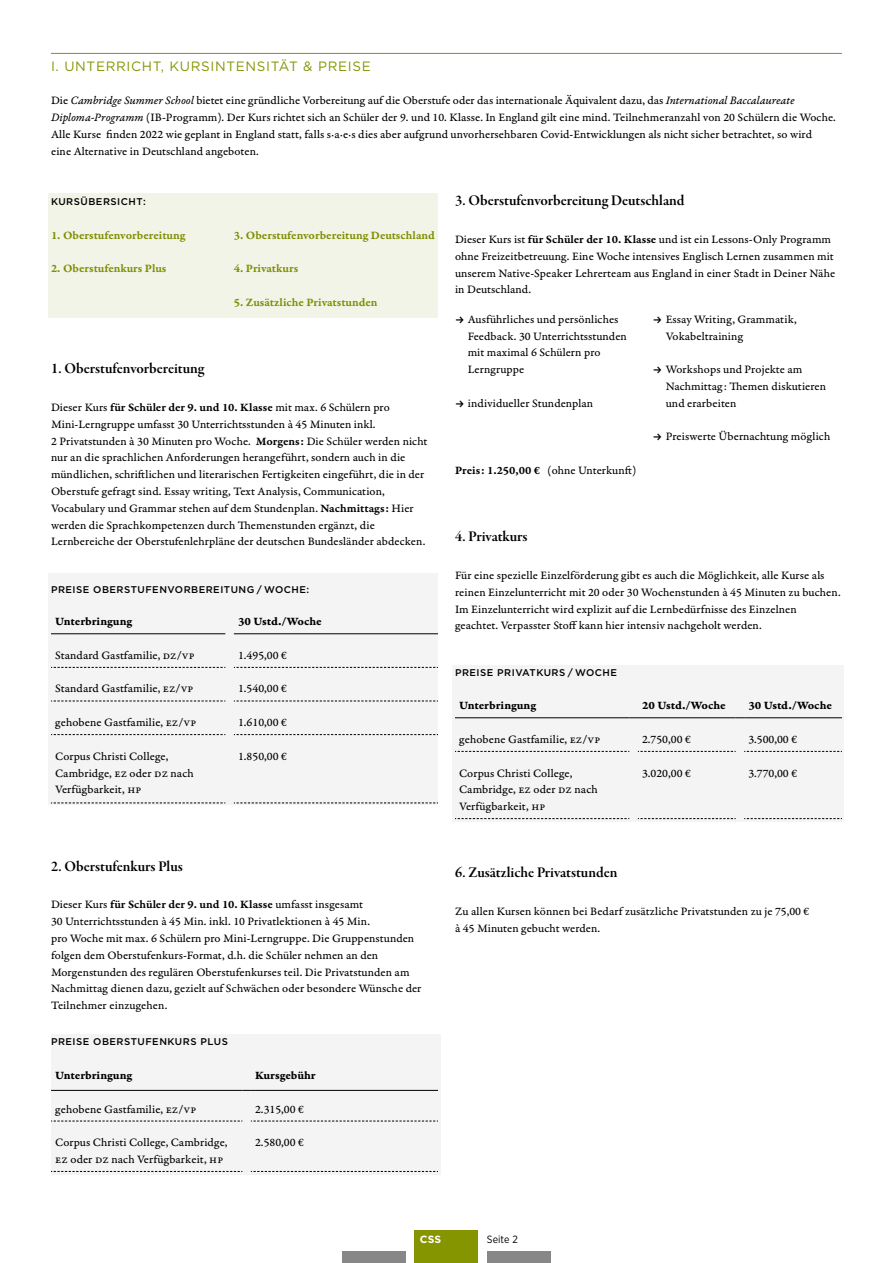
<style>
.page{position:relative;width:893px;height:1263px;background:#fff}
.page>*{position:absolute;margin:0;border:0;box-sizing:border-box;transform-origin:0 0}
.t1{font:15px "Garamond Premr Pro Smbd Subh";color:#000}
.t2{font:13.5px "Gotham";letter-spacing:.05em;color:#859500}
.t3{font:12px/16.8px "Garamond Premr Pro Capt";letter-spacing:.005em;color:#000}
.t4{font:12px "Garamond Premr Pro Smbd Capt";color:#859500}
.t5{font:12px "Garamond Premr Pro Bd Capt";letter-spacing:-.005em;color:#000}
.t6{font:12px "Garamond Premr Pro Smbd Capt";color:#000}
.t7{font:10.5px "Gotham Narrow";letter-spacing:.005em;color:#000}
.t8{font:700 10.5px "Gotham";color:#fff}
.t9{font:500 9.75px "Gotham";letter-spacing:.05em;color:#000}
.s1{font-family:"Garamond Premr Pro It Capt"}
.s2{font-family:"Garamond Premr Pro Smbd Capt"}
.s3{font-family:"Garamond Premr Pro Capt"}
</style>
<div class="page">
<div style="left:342px;top:1251px;width:64px;height:12px;background:#868786"></div>
<div style="left:415px;top:1230px;width:63px;height:33px;background:#859500"></div>
<div style="left:487px;top:1251px;width:64px;height:12px;background:#868786"></div>
<div style="left:49px;top:193px;width:389px;height:124px;background:#f2f4e7"></div>
<div style="left:51px;top:1034px;width:389px;height:141px;background:#f4f4f4"></div>
<div style="left:453px;top:665px;width:391px;height:157px;background:#f4f4f4"></div>
<hr style="left:51px;top:53px;width:791px;height:1px;background:#859500">
<div style="left:49px;top:574px;width:389px;height:231px;background:#f4f4f4"></div>
<p class="t2" style="left:51px;top:57px;width:321px">I. UNTERRICHT, KURSINTENSITÄT &amp; PREISE</p>
<p class="t3" style="left:51px;top:93px;width:786px">Die <span class="s1">Cambridge Summer School</span> bietet eine gründliche Vorbereitung auf die Oberstufe oder das internationale Äquivalent dazu, das <span class="s1">International Baccalaureate Diploma-Programm</span> (IB-Programm). Der Kurs richtet sich an Schüler der 9. und 10. Klasse. In England gilt eine mind. Teilnehmeranzahl von 20 Schülern die Woche.<br>Alle Kurse finden 2022 wie geplant in England statt, falls s∙a∙e∙s dies aber aufgrund unvorhersehbaren Covid-Entwicklungen als nicht sicher betrachtet, so wird<br>eine Alternative in Deutschland angeboten.</p>
<p class="t9" style="left:51px;top:195px;width:96px">KURSÜBERSICHT:</p>
<p class="t4" style="left:51px;top:228px;width:136px">1. Oberstufenvorbereitung</p>
<p class="t4" style="left:51px;top:261px;width:117px">2. Oberstufenkurs Plus</p>
<p class="t4" style="left:234px;top:228px;width:202px">3. Oberstufenvorbereitung Deutschland</p>
<p class="t4" style="left:234px;top:261px;width:66px">4. Privatkurs</p>
<p class="t4" style="left:234px;top:295px;width:145px">5. Zusätzliche Privatstunden</p>
<p class="t1" style="left:51px;top:360px;width:155px">1. Oberstufenvorbereitung</p>
<p class="t3" style="left:51px;top:399px;width:378px">Dieser Kurs <span class="s2">für Schüler der 9. und 10. Klasse</span> mit max. 6 Schülern pro Mini-Lerngruppe umfasst 30 Unterrichtsstunden à 45 Minuten inkl.<br>2 Privatstunden à 30 Minuten pro Woche. <span class="s2">Morgens:</span> Die Schüler werden nicht nur an die sprachlichen Anforderungen herangeführt, sondern auch in die mündlichen, schriftlichen und literarischen Fertigkeiten eingeführt, die in der Oberstufe gefragt sind. Essay writing, Text Analysis, Communication, Vocabulary und Grammar stehen auf dem Stundenplan. <span class="s2">Nachmittags:</span> Hier werden die Sprachkompetenzen durch Themenstunden ergänzt, die Lernbereiche der Oberstufenlehrpläne der deutschen Bundesländer abdecken.</p>
<p class="t9" style="left:51px;top:583px;width:260px">PREISE OBERSTUFENVORBEREITUNG / WOCHE:</p>
<p class="t5" style="left:55px;top:614px;width:78px">Unterbringung</p>
<p class="t5" style="left:238px;top:614px;width:85px">30 Ustd./Woche</p>
<p class="t3" style="left:55px;top:647px;width:141px">Standard Gastfamilie, DZ/VP</p>
<p class="t3" style="left:238px;top:647px;width:50px">1.495,00 €</p>
<p class="t3" style="left:55px;top:681px;width:140px">Standard Gastfamilie, EZ/VP</p>
<p class="t3" style="left:238px;top:681px;width:50px">1.540,00 €</p>
<p class="t3" style="left:55px;top:714px;width:143px">gehobene Gastfamilie, EZ/VP</p>
<p class="t3" style="left:238px;top:714px;width:50px">1.610,00 €</p>
<p class="t3" style="left:55px;top:748px;width:140px">Corpus Christi College,<br>Cambridge, EZ oder DZ nach<br>Verfügbarkeit, HP</p>
<p class="t3" style="left:238px;top:748px;width:50px">1.850,00 €</p>
<p class="t1" style="left:51px;top:857px;width:133px">2. Oberstufenkurs Plus</p>
<p class="t6" style="left:51px;top:897px;width:314px"><span class="s3">Dieser Kurs</span> für Schüler der 9. und 10. Klasse <span class="s3">umfasst insgesamt</span></p>
<p class="t3" style="left:51px;top:913px;width:372px">30 Unterrichtsstunden à 45 Min. inkl. 10 Privatlektionen à 45 Min.<br>pro Woche mit max. 6 Schülern pro Mini-Lerngruppe. Die Gruppenstunden folgen dem Oberstufenkurs-Format, d.h. die Schüler nehmen an den Morgenstunden des regulären Oberstufenkurses teil. Die Privatstunden am Nachmittag dienen dazu, gezielt auf Schwächen oder besondere Wünsche der Teilnehmer einzugehen.</p>
<p class="t9" style="left:51px;top:1035px;width:178px">PREISE OBERSTUFENKURS PLUS</p>
<p class="t5" style="left:55px;top:1068px;width:78px">Unterbringung</p>
<p class="t5" style="left:255px;top:1068px;width:62px">Kursgebühr</p>
<p class="t3" style="left:55px;top:1101px;width:143px">gehobene Gastfamilie, EZ/VP</p>
<p class="t3" style="left:255px;top:1101px;width:50px">2.315,00 €</p>
<p class="t3" style="left:55px;top:1134px;width:174px">Corpus Christi College, Cambridge,<br>EZ oder DZ nach Verfügbarkeit, HP</p>
<p class="t3" style="left:255px;top:1134px;width:50px">2.580,00 €</p>
<p class="t1" style="left:455px;top:192px;width:231px">3. Oberstufenvorbereitung Deutschland</p>
<p class="t3" style="left:455px;top:231px;width:382px">Dieser Kurs ist <span class="s2">für Schüler der 10. Klasse</span> und ist ein Lessons-Only Programm ohne Freizeitbetreuung. Eine Woche intensives Englisch Lernen zusammen mit unserem Native-Speaker Lehrerteam aus England in einer Stadt in Deiner Nähe in Deutschland.</p>
<p class="t3" style="left:468px;top:311px;width:161px">Ausführliches und persönliches<br>Feedback. 30 Unterrichtsstunden mit maximal 6 Schülern pro<br>Lerngruppe</p>
<p class="t3" style="left:468px;top:395px;width:127px">individueller Stundenplan</p>
<p class="t3" style="left:666px;top:311px;width:133px">Essay Writing, Grammatik,<br>Vokabeltraining</p>
<p class="t3" style="left:666px;top:361px;width:162px">Workshops und Projekte am<br>Nachmittag: Themen diskutieren und erarbeiten</p>
<p class="t3" style="left:666px;top:429px;width:166px">Preiswerte Übernachtung möglich</p>
<p class="t3" style="left:455px;top:462px;width:183px"><span class="s2">Preis: 1.250,00 €</span> (ohne Unterkunft)</p>
<p class="t1" style="left:455px;top:528px;width:74px">4. Privatkurs</p>
<p class="t3" style="left:455px;top:567px;width:387px">Für eine spezielle Einzelförderung gibt es auch die Möglichkeit, alle Kurse als reinen Einzelunterricht mit 20 oder 30 Wochenstunden à 45 Minuten zu buchen.<br>Im Einzelunterricht wird explizit auf die Lernbedürfnisse des Einzelnen geachtet. Verpasster Stoff kann hier intensiv nachgeholt werden.</p>
<p class="t9" style="left:455px;top:666px;width:163px">PREISE PRIVATKURS / WOCHE</p>
<p class="t5" style="left:459px;top:698px;width:78px">Unterbringung</p>
<p class="t5" style="left:642px;top:698px;width:85px">20 Ustd./Woche</p>
<p class="t5" style="left:748px;top:698px;width:85px">30 Ustd./Woche</p>
<p class="t3" style="left:459px;top:731px;width:143px">gehobene Gastfamilie, EZ/VP</p>
<p class="t3" style="left:642px;top:731px;width:50px">2.750,00 €</p>
<p class="t3" style="left:748px;top:731px;width:50px">3.500,00 €</p>
<p class="t3" style="left:459px;top:765px;width:140px">Corpus Christi College,<br>Cambridge, EZ oder DZ nach<br>Verfügbarkeit, HP</p>
<p class="t3" style="left:642px;top:765px;width:50px">3.020,00 €</p>
<p class="t3" style="left:748px;top:765px;width:50px">3.770,00 €</p>
<p class="t1" style="left:455px;top:864px;width:164px">6. Zusätzliche Privatstunden</p>
<p class="t3" style="left:455px;top:903px;width:356px">Zu allen Kursen können bei Bedarf zusätzliche Privatstunden zu je 75,00 € à 45 Minuten gebucht werden.</p>
<p class="t8" style="left:420px;top:1232px;width:23px">CSS</p>
<p class="t7" style="left:487px;top:1233px;width:32px">Seite 2</p>
</div>
